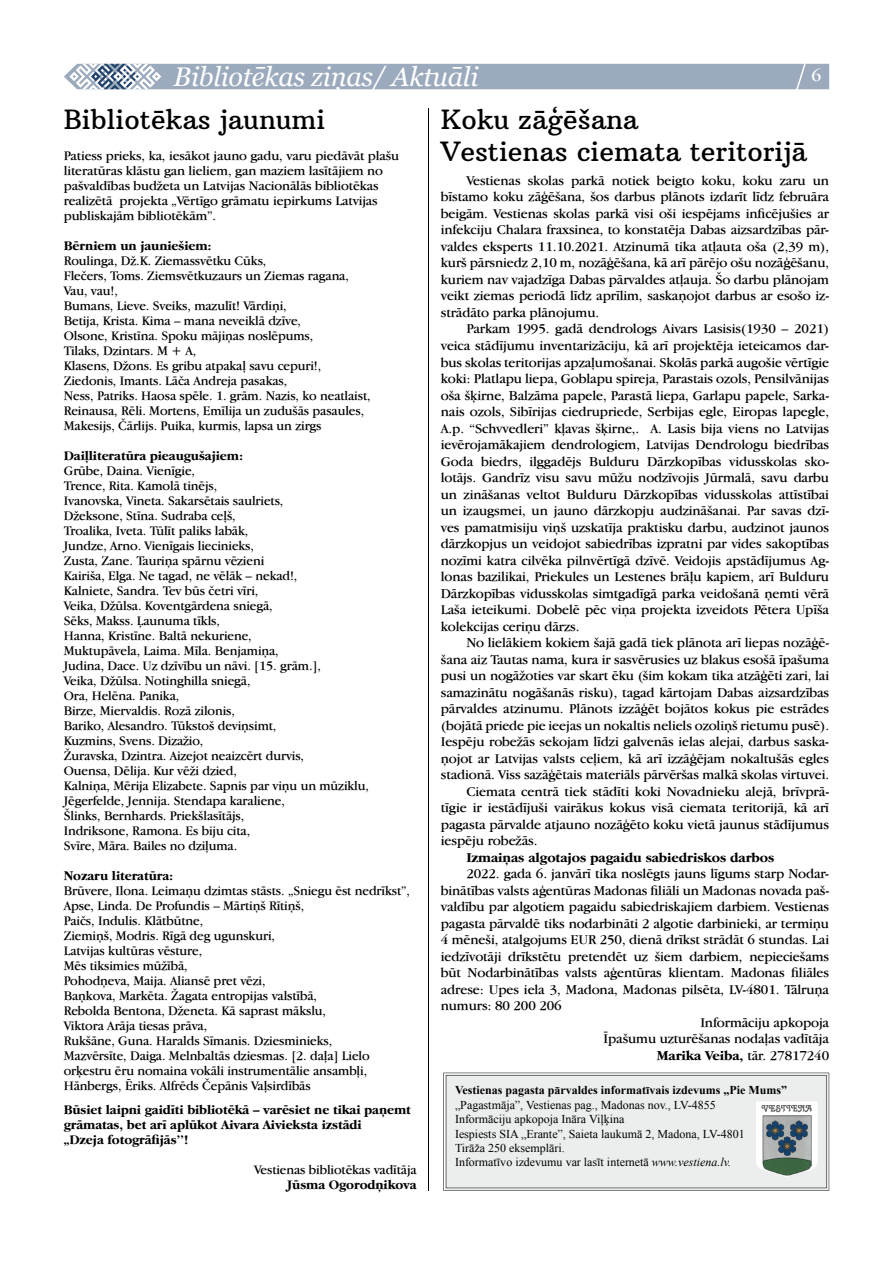
<style>
.page{position:relative;width:893px;height:1263px;background:#fff}
.page>*{position:absolute;margin:0;border:0;box-sizing:border-box;transform-origin:0 0}
.t1{font:27px/32.4px "Arbutus Slab";color:#000}
.t2{font:italic 27px "Georgia";letter-spacing:-.01em;color:#fff}
.t3{font:18px "Garamond IT Cby TL";color:#fff}
.t4{font:13.95px/16.5px "Garamond IT Cby TL";letter-spacing:-.01em;color:#000;text-align:justify}
.t5{font:700 13.95px "Garamond IT Cby TL";letter-spacing:-.01em;color:#000}
.t6{font:13.5px/15px "Garamond IT Cby TL";letter-spacing:-.01em;color:#000}
.t7{font:700 13.5px/15px "Garamond IT Cby TL";letter-spacing:-.01em;color:#000}
.t8{font:12px/14.4px "Times New Roman";color:#000}
.t9{font:700 12px "Times New Roman";color:#000}
.s1{font-weight:400}
.s2{font-style:italic}
</style>
<div class="page">
<svg style="left:64px;top:63px;width:765px;height:27px;background:#a3b0c1"></svg>
<hr style="left:428px;top:108px;width:1px;height:1083px;background:#000">
<svg style="left:443px;top:1073px;width:386px;height:118px;background:#c5c6c6"></svg>
<div style="left:446px;top:1075px;width:381px;height:113px;background:#eceded"></div>
<img style="left:761px;top:1105px;width:51px;height:65px">
<img style="left:763px;top:1116px;width:49px;height:59px">
<h1 class="t2" style="left:174px;top:61px;width:306px">Bibliotēkas ziņas/ Aktuāli</h1>
<p class="t3" style="left:811px;top:64px;width:11px">6</p>
<h1 class="t1" style="left:64px;top:103px;width:263px">Bibliotēkas jaunumi</h1>
<p class="t6" style="left:64px;top:148px;width:337px">Patiess prieks, ka, iesākot jauno gadu, varu piedāvāt plašu literatūras klāstu gan lieliem, gan maziem lasītājiem no pašvaldības budžeta un Latvijas Nacionālās bibliotēkas realizētā projekta „Vērtīgo grāmatu iepirkums Latvijas publiskajām bibliotēkām”.</p>
<p class="t7" style="left:64px;top:237px;width:149px">Bērniem un jauniešiem:</p>
<p class="t6" style="left:64px;top:253px;width:308px">Roulinga, Dž.K. Ziemassvētku Cūks,<br>Flečers, Toms. Ziemsvētkuzaurs un Ziemas ragana, Vau, vau!,<br>Bumans, Lieve. Sveiks, mazulīt! Vārdiņi,<br>Betija, Krista. Kima – mana neveiklā dzīve,<br>Olsone, Kristīna. Spoku mājiņas noslēpums,<br>Tilaks, Dzintars. M + A,<br>Klasens, Džons. Es gribu atpakaļ savu cepuri!, Ziedonis, Imants. Lāča Andreja pasakas,<br>Ness, Patriks. Haosa spēle. 1. grām. Nazis, ko neatlaist, Reinausa, Rēli. Mortens, Emīlija un zudušās pasaules, Makesijs, Čārlijs. Puika, kurmis, lapsa un zirgs</p>
<p class="t7" style="left:64px;top:447px;width:181px">Daiļliteratūra pieaugušajiem:</p>
<p class="t6" style="left:64px;top:463px;width:307px">Grūbe, Daina. Vienīgie,<br>Trence, Rita. Kamolā tinējs,<br>Ivanovska, Vineta. Sakarsētais saulriets,<br>Džeksone, Stīna. Sudraba ceļš,<br>Troalika, Iveta. Tūlīt paliks labāk,<br>Jundze, Arno. Vienīgais liecinieks,<br>Zusta, Zane. Tauriņa spārnu vēzieni<br>Kairiša, Elga. Ne tagad, ne vēlāk – nekad!,<br>Kalniete, Sandra. Tev būs četri vīri,<br>Veika, Džūlsa. Koventgārdena sniegā,<br>Sēks, Makss. Ļaunuma tīkls,<br>Hanna, Kristīne. Baltā nekuriene,<br>Muktupāvela, Laima. Mīla. Benjamiņa,<br>Judina, Dace. Uz dzīvību un nāvi. [15. grām.],<br>Veika, Džūlsa. Notinghilla sniegā,<br>Ora, Helēna. Panika,<br>Birze, Miervaldis. Rozā zilonis,<br>Bariko, Alesandro. Tūkstoš deviņsimt,<br>Kuzmins, Svens. Dizažio,<br>Žuravska, Dzintra. Aizejot neaizcērt durvis,<br>Ouensa, Dēlija. Kur vēži dzied,<br>Kalniņa, Mērija Elizabete. Sapnis par viņu un mūziklu, Jēgerfelde, Jennija. Stendapa karaliene,<br>Šlinks, Bernhards. Priekšlasītājs,<br>Indriksone, Ramona. Es biju cita,<br>Svīre, Māra. Bailes no dziļuma.</p>
<p class="t7" style="left:64px;top:867px;width:111px">Nozaru literatūra:</p>
<p class="t6" style="left:64px;top:883px;width:348px">Brūvere, Ilona. Leimaņu dzimtas stāsts. „Sniegu ēst nedrīkst”, Apse, Linda. De Profundis – Mārtiņš Rītiņš,<br>Paičs, Indulis. Klātbūtne,<br>Ziemiņš, Modris. Rīgā deg ugunskuri,<br>Latvijas kultūras vēsture,<br>Mēs tiksimies mūžībā,<br>Pohodņeva, Maija. Aliansē pret vēzi,<br>Baņkova, Markēta. Žagata entropijas valstībā,<br>Rebolda Bentona, Dženeta. Kā saprast mākslu,<br>Viktora Arāja tiesas prāva,<br>Rukšāne, Guna. Haralds Sīmanis. Dziesminieks,<br>Mazvērsīte, Daiga. Melnbaltās dziesmas. [2. daļa] Lielo orķestru ēru nomaina vokāli instrumentālie ansambļi, Hānbergs, Ēriks. Alfrēds Čepānis Vaļsirdībās</p>
<p class="t7" style="left:64px;top:1101px;width:349px">Būsiet laipni gaidīti bibliotēkā – varēsiet ne tikai paņemt grāmatas, bet arī aplūkot Aivara Aivieksta izstādi<br>„Dzeja fotogrāfijās’’!</p>
<p class="t6" style="left:254px;top:1162px;width:164px">Vestienas bibliotēkas vadītāja</p>
<p class="t7" style="left:287px;top:1176px;width:131px">Jūsma Ogorodņikova</p>
<h1 class="t1" style="left:441px;top:103px;width:368px">Koku zāģēšana<br>Vestienas ciemata teritorijā</h1>
<p class="t4" style="left:441px;top:172px;width:390px;text-indent:26px">Vestienas skolas parkā notiek beigto koku, koku zaru un bīstamo koku zāģēšana, šos darbus plānots izdarīt līdz februāra beigām. Vestienas skolas parkā visi oši iespējams inficējušies ar infekciju Chalara fraxsinea, to konstatēja Dabas aizsardzības pār&shy;valdes eksperts 11.10.2021. Atzinumā tika atļauta oša (2,39 m), kurš pārsniedz 2,10 m, nozāģēšana, kā arī pārējo ošu nozāģēšanu, kuriem nav vajadzīga Dabas pārvaldes atļauja. Šo darbu plānojam veikt ziemas periodā līdz aprīlim, saskaņojot darbus ar esošo iz&shy;strādāto parka plānojumu.</p>
<p class="t4" style="left:441px;top:320px;width:390px;text-indent:26px">Parkam 1995. gadā dendrologs Aivars Lasisis(1930 – 2021) veica stādījumu inventarizāciju, kā arī projektēja ieteicamos dar&shy;bus skolas teritorijas apzaļumošanai. Skolās parkā augošie vērtīgie koki: Platlapu liepa, Goblapu spireja, Parastais ozols, Pensilvānijas oša šķirne, Balzāma papele, Parastā liepa, Garlapu papele, Sarka&shy;nais ozols, Sibīrijas ciedrupriede, Serbijas egle, Eiropas lapegle, A.p. “Schvvedleri” kļavas šķirne,. A. Lasis bija viens no Latvijas ievērojamākajiem dendrologiem, Latvijas Dendrologu biedrības Goda biedrs, ilggadējs Bulduru Dārzkopības vidusskolas sko&shy;lotājs. Gandrīz visu savu mūžu nodzīvojis Jūrmalā, savu darbu un zināšanas veltot Bulduru Dārzkopības vidusskolas attīstībai un izaugsmei, un jauno dārzkopju audzināšanai. Par savas dzī&shy;ves pamatmisiju viņš uzskatīja praktisku darbu, audzinot jaunos dārzkopjus un veidojot sabiedrības izpratni par vides sakoptības nozīmi katra cilvēka pilnvērtīgā dzīvē. Veidojis apstādījumus Ag&shy;lonas bazilikai, Priekules un Lestenes brāļu kapiem, arī Bulduru Dārzkopības vidusskolas simtgadīgā parka veidošanā ņemti vērā Laša ieteikumi. Dobelē pēc viņa projekta izveidots Pētera Upīša kolekcijas ceriņu dārzs.</p>
<p class="t4" style="left:466px;top:634px;width:364px">No lielākiem kokiem šajā gadā tiek plānota arī liepas nozāģē-</p>
<p class="t4" style="left:441px;top:650px;width:390px">šana aiz Tautas nama, kura ir sasvērusies uz blakus esošā īpašuma</p>
<p class="t4" style="left:441px;top:667px;width:390px">pusi un nogāžoties var skart ēku (šim kokam tika atzāģēti zari, lai</p>
<p class="t4" style="left:441px;top:683px;width:390px">samazinātu nogāšanās risku), tagad kārtojam Dabas aizsardzības</p>
<p class="t4" style="left:441px;top:700px;width:390px">pārvaldes atzinumu. Plānots izzāģēt bojātos kokus pie estrādes</p>
<p class="t4" style="left:441px;top:716px;width:390px">(bojātā priede pie ieejas un nokaltis neliels ozoliņš rietumu pusē).</p>
<p class="t4" style="left:441px;top:733px;width:390px">Iespēju robežās sekojam līdzi galvenās ielas alejai, darbus saska-</p>
<p class="t4" style="left:441px;top:749px;width:390px">ņojot ar Latvijas valsts ceļiem, kā arī izzāģējam nokaltušās egles</p>
<p class="t4" style="left:441px;top:766px;width:390px">stadionā. Viss sazāģētais materiāls pārvēršas malkā skolas virtuvei.</p>
<p class="t4" style="left:466px;top:782px;width:364px">Ciemata centrā tiek stādīti koki Novadnieku alejā, brīvprā-</p>
<p class="t4" style="left:441px;top:799px;width:390px">tīgie ir iestādījuši vairākus kokus visā ciemata teritorijā, kā arī</p>
<p class="t4" style="left:441px;top:815px;width:390px">pagasta pārvalde atjauno nozāģēto koku vietā jaunus stādījumus</p>
<p class="t4" style="left:441px;top:832px;width:98px">iespēju robežās.</p>
<p class="t5" style="left:466px;top:847px;width:310px">Izmaiņas algotajos pagaidu sabiedriskos darbos</p>
<p class="t4" style="left:466px;top:865px;width:364px">2022. gada 6. janvārī tika noslēgts jauns līgums starp Nodar-</p>
<p class="t4" style="left:441px;top:881px;width:390px">binātības valsts aģentūras Madonas filiāli un Madonas novada paš-</p>
<p class="t4" style="left:441px;top:898px;width:390px">valdību par algotiem pagaidu sabiedriskajiem darbiem. Vestienas</p>
<p class="t4" style="left:441px;top:914px;width:390px">pagasta pārvaldē tiks nodarbināti 2 algotie darbinieki, ar termiņu</p>
<p class="t4" style="left:441px;top:931px;width:390px">4 mēneši, atalgojums EUR 250, dienā drīkst strādāt 6 stundas. Lai</p>
<p class="t4" style="left:441px;top:947px;width:390px">iedzīvotāji drīkstētu pretendēt uz šiem darbiem, nepieciešams</p>
<p class="t4" style="left:441px;top:964px;width:390px">būt Nodarbinātības valsts aģentūras klientam. Madonas filiāles</p>
<p class="t4" style="left:441px;top:980px;width:390px">adrese: Upes iela 3, Madona, Madonas pilsēta, LV-4801. Tālruņa</p>
<p class="t4" style="left:441px;top:997px;width:122px">numurs: 80 200 206</p>
<p class="t4" style="left:700px;top:1013px;width:130px">Informāciju apkopoja</p>
<p class="t4" style="left:604px;top:1030px;width:227px">Īpašumu uzturēšanas nodaļas vadītāja</p>
<p class="t5" style="left:657px;top:1045px;width:174px">Marika Veiba, <span class="s1">tār. 27817240</span></p>
<p class="t9" style="left:455px;top:1082px;width:334px">Vestienas pagasta pārvaldes informatīvais izdevums „Pie Mums”</p>
<p class="t8" style="left:455px;top:1097px;width:291px">„Pagastmāja”, Vestienas pag., Madonas nov., LV-4855<br>Informāciju apkopoja Ināra Viļķina<br>Iespiests SIA „Erante”, Saieta laukumā 2, Madona, LV-4801<br>Tirāža 250 eksemplāri.<br>Informatīvo izdevumu var lasīt internetā <span class="s2">www.vestiena.lv.</span></p>
</div>
